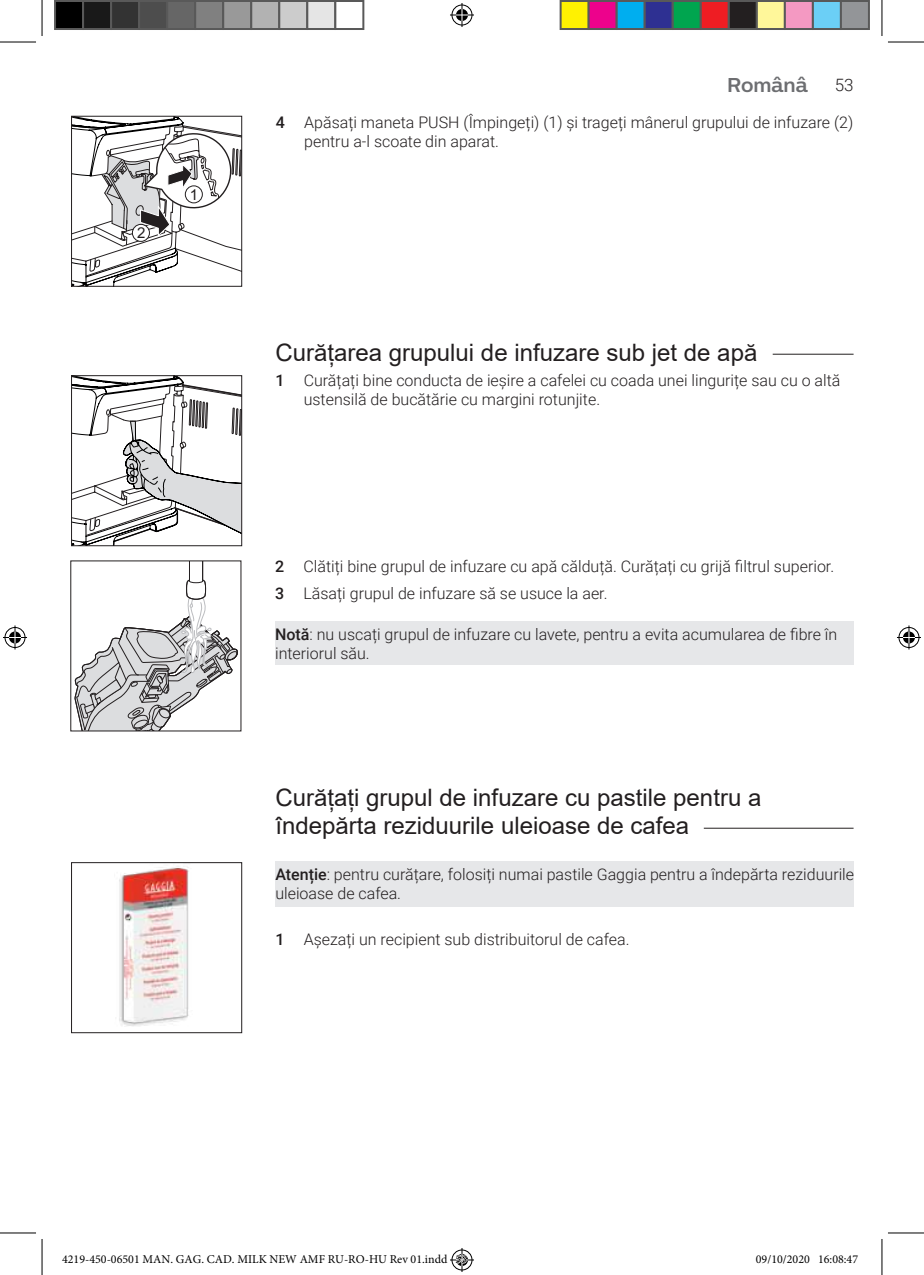
<style>
.page{position:relative;width:924px;height:1275px;background:#fff}
.page>*{position:absolute;margin:0;border:0;box-sizing:border-box;transform-origin:0 0}
.t1{font:24px/28.8px "Arial";color:#231f20}
.t2{font:700 20px "Centrale Sans";color:#6d6e71}
.t3{font:300 17px "Roboto";color:#231f20}
.t4{font:300 16px/19.2px "Roboto";color:#231f20}
.t5{font:15px "Arial";color:#231f20}
.t6{font:12px "Minion Pro";color:#000}
.s1{font-weight:500}
</style>
<div class="page">
<svg style="left:73px;top:118px;width:167px;height:167px"></svg>
<div style="left:71px;top:116px;width:171px;height:171px;border:1px solid #231f20"></div>
<hr style="left:772px;top:354px;width:81px;height:1px;background:#231f20">
<svg style="left:73px;top:377px;width:167px;height:167px"></svg>
<div style="left:71px;top:375px;width:171px;height:171px;border:1px solid #231f20"></div>
<div style="left:275px;top:621px;width:578px;height:44px;background:#e6e7e9"></div>
<div style="left:275px;top:861px;width:578px;height:45px;background:#e6e7e9"></div>
<hr style="left:703px;top:827px;width:150px;height:1px;background:#231f20">
<svg style="left:75px;top:562px;width:163px;height:167px"></svg>
<img style="left:119px;top:866px;width:70px;height:160px">
<div style="left:71px;top:862px;width:171px;height:171px;border:1px solid #231f20"></div>
<hr style="left:0;top:42px;width:36px;height:1px;background:#000">
<hr style="left:887px;top:42px;width:36px;height:1px;background:#000">
<hr style="left:0;top:1232px;width:36px;height:1px;background:#000">
<hr style="left:887px;top:1232px;width:36px;height:1px;background:#000">
<hr style="left:42px;top:0;width:1px;height:36px;background:#000">
<hr style="left:42px;top:1239px;width:1px;height:36px;background:#000">
<hr style="left:881px;top:0;width:1px;height:36px;background:#000">
<hr style="left:881px;top:1239px;width:1px;height:36px;background:#000">
<svg style="left:450px;top:3px;width:24px;height:24px"></svg>
<svg style="left:3px;top:625px;width:24px;height:24px"></svg>
<svg style="left:897px;top:625px;width:23px;height:24px"></svg>
<div style="left:55px;top:1px;width:28px;height:28px;background:#000"></div>
<div style="left:54px;top:0;width:30px;height:30px;border:2px solid #595959"></div>
<div style="left:83px;top:1px;width:28px;height:28px;background:#191919"></div>
<div style="left:82px;top:0;width:30px;height:30px;border:2px solid #595959"></div>
<div style="left:111px;top:1px;width:28px;height:28px;background:#333"></div>
<div style="left:110px;top:0;width:30px;height:30px;border:2px solid #595959"></div>
<div style="left:139px;top:1px;width:28px;height:28px;background:#4d4d4d"></div>
<div style="left:138px;top:0;width:30px;height:30px;border:2px solid #595959"></div>
<div style="left:167px;top:1px;width:28px;height:28px;background:#666"></div>
<div style="left:166px;top:0;width:30px;height:30px;border:2px solid #595959"></div>
<div style="left:195px;top:1px;width:28px;height:28px;background:#808080"></div>
<div style="left:194px;top:0;width:30px;height:30px;border:2px solid #595959"></div>
<div style="left:223px;top:1px;width:28px;height:28px;background:#999"></div>
<div style="left:222px;top:0;width:30px;height:30px;border:2px solid #595959"></div>
<div style="left:251px;top:1px;width:28px;height:28px;background:#b2b2b2"></div>
<div style="left:250px;top:0;width:30px;height:30px;border:2px solid #595959"></div>
<div style="left:279px;top:1px;width:28px;height:28px;background:#ccc"></div>
<div style="left:278px;top:0;width:30px;height:30px;border:2px solid #595959"></div>
<div style="left:307px;top:1px;width:28px;height:28px;background:#e5e5e5"></div>
<div style="left:306px;top:0;width:30px;height:30px;border:2px solid #595959"></div>
<div style="left:334px;top:0;width:30px;height:30px;border:2px solid #595959"></div>
<div style="left:560px;top:1px;width:28px;height:28px;background:#fff101"></div>
<div style="left:559px;top:0;width:30px;height:30px;border:2px solid #595959"></div>
<div style="left:588px;top:1px;width:28px;height:28px;background:#ed028c"></div>
<div style="left:587px;top:0;width:30px;height:30px;border:2px solid #595959"></div>
<div style="left:616px;top:1px;width:28px;height:28px;background:#00aeef"></div>
<div style="left:615px;top:0;width:30px;height:30px;border:2px solid #595959"></div>
<div style="left:644px;top:1px;width:28px;height:28px;background:#2e3092"></div>
<div style="left:643px;top:0;width:30px;height:30px;border:2px solid #595959"></div>
<div style="left:672px;top:1px;width:28px;height:28px;background:#00a54f"></div>
<div style="left:671px;top:0;width:30px;height:30px;border:2px solid #595959"></div>
<div style="left:700px;top:1px;width:28px;height:28px;background:#ee1d23"></div>
<div style="left:699px;top:0;width:30px;height:30px;border:2px solid #595959"></div>
<div style="left:728px;top:1px;width:28px;height:28px;background:#231f20"></div>
<div style="left:727px;top:0;width:30px;height:30px;border:2px solid #595959"></div>
<div style="left:756px;top:1px;width:28px;height:28px;background:#fff79a"></div>
<div style="left:755px;top:0;width:30px;height:30px;border:2px solid #595959"></div>
<div style="left:784px;top:1px;width:28px;height:28px;background:#f499c2"></div>
<div style="left:783px;top:0;width:30px;height:30px;border:2px solid #595959"></div>
<div style="left:812px;top:1px;width:28px;height:28px;background:#6bcff6"></div>
<div style="left:811px;top:0;width:30px;height:30px;border:2px solid #595959"></div>
<div style="left:840px;top:1px;width:28px;height:28px;background:#939598"></div>
<div style="left:839px;top:0;width:30px;height:30px;border:2px solid #595959"></div>
<svg style="left:450px;top:1248px;width:24px;height:24px"></svg>
<div style="left:755px;top:1255px;width:6px;height:8px;border:1px solid #fff;border-radius:50%"></div>
<div style="left:803px;top:1255px;width:6px;height:8px;border:1px solid #fff;border-radius:50%"></div>
<svg style="left:756px;top:1255px;width:52px;height:8px"></svg>
<p class="t5" style="left:137px;top:224px;width:10px">2</p>
<p class="t5" style="left:190px;top:186px;width:10px">1</p>
<p class="t2" style="left:726px;top:76px;width:82px">Românâ</p>
<p class="t3" style="left:834px;top:73px;width:20px">53</p>
<p class="t4" style="left:304px;top:112px;width:550px;text-indent:-28px"><span class="s1">4</span> Apăsați maneta PUSH (Împingeți) (1) și trageți mânerul grupului de infuzare (2) pentru a-l scoate din aparat.</p>
<h1 class="t1" style="left:275px;top:338px;width:483px">Curățarea grupului de infuzare sub jet de apă</h1>
<p class="t4" style="left:303px;top:370px;width:538px;text-indent:-28px"><span class="s1">1</span> Curățați bine conducta de ieșire a cafelei cu coada unei lingurițe sau cu o altă ustensilă de bucătărie cu margini rotunjite.</p>
<p class="t4" style="left:275px;top:553px;width:560px;line-height:26.4px"><span class="s1">2</span> Clătiți bine grupul de infuzare cu apă călduță. Curățați cu grijă 昀椀ltrul superior.<br><span class="s1">3</span> Lăsați grupul de infuzare să se usuce la aer.</p>
<p class="t4" style="left:275px;top:624px;width:563px"><span class="s1">Notă</span>: nu uscați grupul de infuzare cu lavete, pentru a evita acumularea de 昀椀bre în interiorul său.</p>
<h1 class="t1" style="left:275px;top:782px;width:487px">Curățați grupul de infuzare cu pastile pentru a îndepărta reziduurile uleioase de cafea</h1>
<p class="t4" style="left:275px;top:864px;width:580px"><span class="s1">Atenție</span>: pentru curățare, folosiți numai pastile Gaggia pentru a îndepărta reziduurile uleioase de cafea.</p>
<p class="t4" style="left:275px;top:929px;width:355px"><span class="s1">1</span> Așezați un recipient sub distribuitorul de cafea.</p>
<p class="t6" style="left:62px;top:1251px;width:406px">4219-450-06501 MAN. GAG. CAD. MILK NEW AMF RU-RO-HU Rev 01.indd 53</p>
<p class="t6" style="left:755px;top:1251px;width:104px">09/10/2020 16:08:47</p>
</div>
